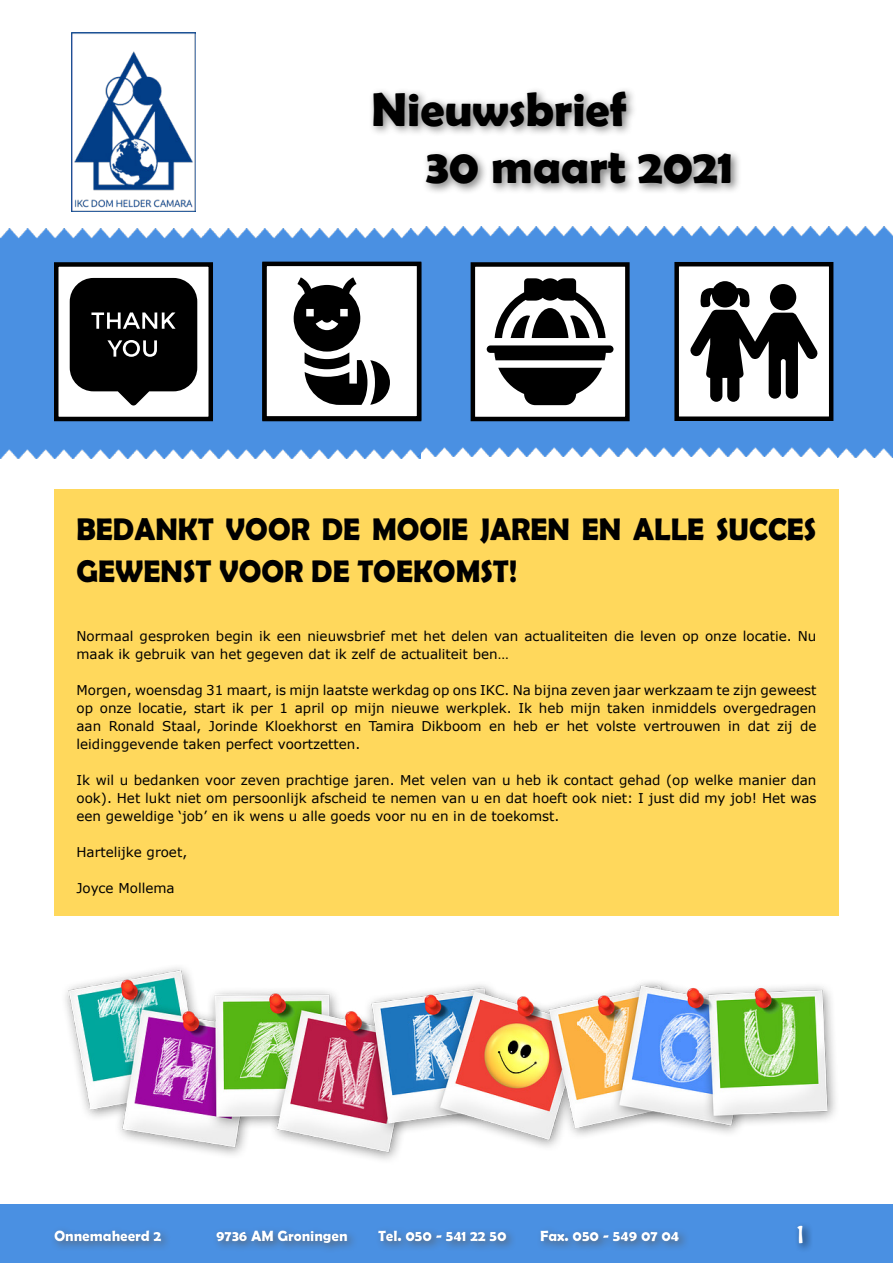
<style>
.page{position:relative;width:893px;height:1263px;background:#fff}
.page>*{position:absolute;margin:0;border:0;box-sizing:border-box;transform-origin:0 0}
.t1{font:700 48px/57.6px "Berlin Sans FB Demi";color:#000}
.t2{font:700 31.5px/41.4px "Berlin Sans FB Demi";color:#000;scale:.96 1}
.t3{font:21px "Hobo Std";color:#fff}
.t4{font:700 15px "Berlin Sans FB Demi";color:#fff}
.t5{font:13.5px/18px "Verdana";color:#000;text-align:justify}
</style>
<div class="page">
<img style="left:0;top:228px;width:420px;height:230px">
<img style="left:418px;top:226px;width:475px;height:231px">
<div style="left:369px;top:87px;width:373px;height:108px;background:#595959;opacity:.75"></div>
<div style="left:56px;top:264px;width:155px;height:155px;background:#fff"></div>
<svg style="left:70px;top:278px;width:127px;height:127px;background:#2b2b2b"></svg>
<div style="left:54px;top:262px;width:159px;height:159px;border:4px solid #000"></div>
<div style="left:473px;top:264px;width:154px;height:155px;background:#fff"></div>
<svg style="left:487px;top:345px;width:126px;height:15px;background:#171717"></svg>
<svg style="left:498px;top:368px;width:104px;height:37px"></svg>
<svg style="left:495px;top:278px;width:111px;height:60px"></svg>
<div style="left:471px;top:262px;width:159px;height:159px;border:4px solid #000"></div>
<div style="left:677px;top:264px;width:154px;height:155px;background:#fff"></div>
<svg style="left:690px;top:281px;width:128px;height:121px"></svg>
<div style="left:674px;top:262px;width:159px;height:159px;border:4px solid #000"></div>
<div style="left:54px;top:489px;width:785px;height:427px;background:#ffd85c"></div>
<div style="left:265px;top:264px;width:154px;height:154px;background:#fff"></div>
<svg style="left:294px;top:277px;width:96px;height:128px"></svg>
<div style="left:262px;top:262px;width:159px;height:159px;border:4px solid #000"></div>
<img style="left:71px;top:33px;width:125px;height:178px">
<img style="left:0;top:967px;width:893px;height:296px">
<h1 class="t1" style="left:425px;top:80px;width:309px;text-indent:-54px">Nieuwsbrief<br>30 maart 2021</h1>
<h2 class="t2" style="left:76px;top:508px;width:772px">BEDANKT VOOR DE MOOIE JAREN EN ALLE SUCCES<br>GEWENST VOOR DE TOEKOMST!</h2>
<p class="t5" style="left:76px;top:627px;width:741px">Normaal gesproken begin ik een nieuwsbrief met het delen van actualiteiten die leven op onze locatie. Nu maak ik gebruik van het gegeven dat ik zelf de actualiteit ben…</p>
<p class="t5" style="left:76px;top:681px;width:741px">Morgen, woensdag 31 maart, is mijn laatste werkdag op ons IKC. Na bijna zeven jaar werkzaam te zijn geweest op onze locatie, start ik per 1 april op mijn nieuwe werkplek. Ik heb mijn taken inmiddels overgedragen aan Ronald Staal, Jorinde Kloekhorst en Tamira Dikboom en heb er het volste vertrouwen in dat zij de leidinggevende taken perfect voortzetten.</p>
<p class="t5" style="left:76px;top:771px;width:741px">Ik wil u bedanken voor zeven prachtige jaren. Met velen van u heb ik contact gehad (op welke manier dan ook). Het lukt niet om persoonlijk afscheid te nemen van u en dat hoeft ook niet: I just did my job! Het was een geweldige ‘job’ en ik wens u alle goeds voor nu en in de toekomst.</p>
<p class="t5" style="left:76px;top:843px;width:112px">Hartelijke groet,</p>
<p class="t5" style="left:76px;top:879px;width:100px">Joyce Mollema</p>
<p class="t4" style="left:54px;top:1227px;width:109px">Onnemaheerd 2</p>
<p class="t4" style="left:216px;top:1227px;width:133px">9736 AM Groningen</p>
<p class="t4" style="left:378px;top:1227px;width:130px">Tel. 050 - 541 22 50</p>
<p class="t4" style="left:540px;top:1227px;width:141px">Fax. 050 - 549 07 04</p>
<h3 class="t3" style="left:794px;top:1220px;width:14px">1</h3>
</div>
